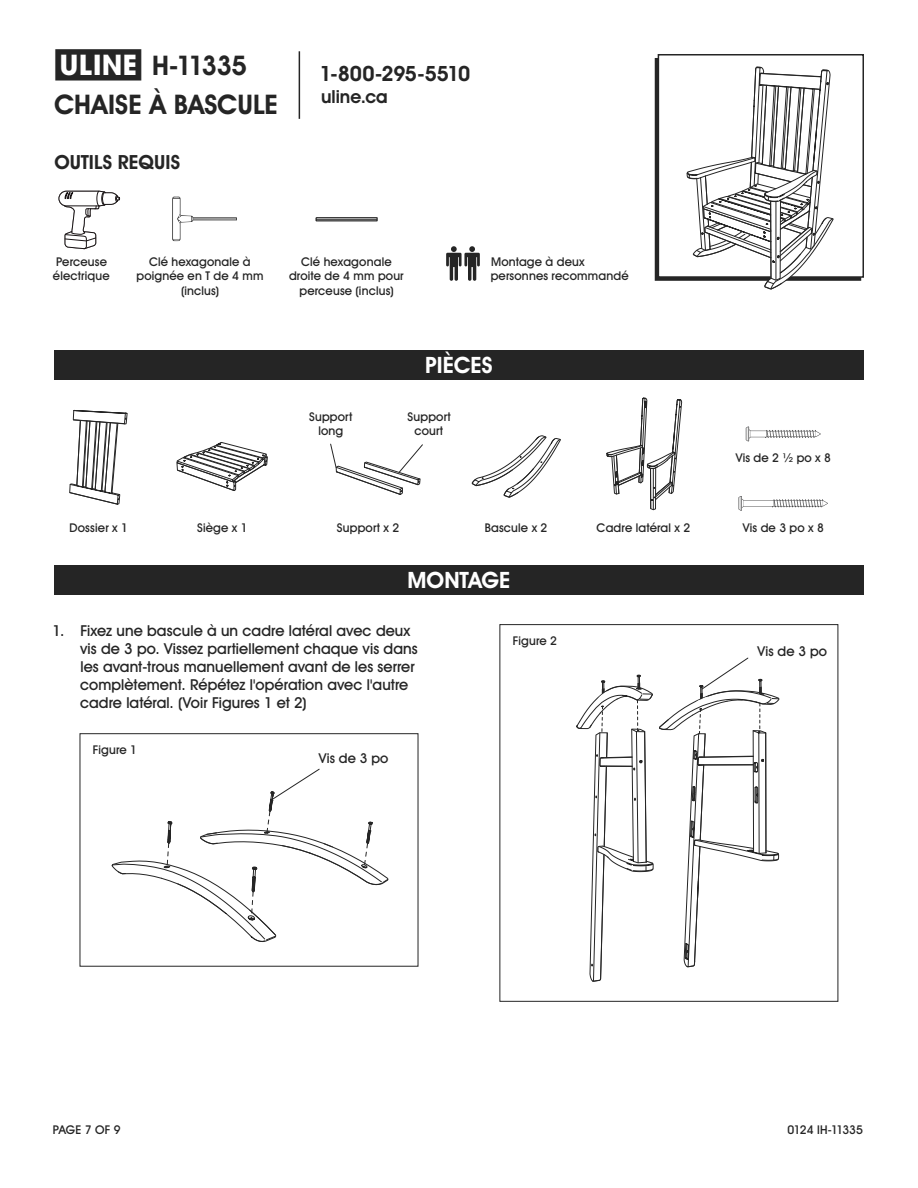
<style>
.page{position:relative;width:918px;height:1188px;background:#fff}
.page>*{position:absolute;margin:0;border:0;box-sizing:border-box;transform-origin:0 0}
.t1{font:700 27px "Uline Two Knine";color:#252525}
.t2{font:700 22.5px "Uline Two Knine";color:#fff}
.t3{font:700 21px "Uline Two Knine";letter-spacing:-.02em;color:#252525}
.t4{font:700 19.5px "Uline Two Knine";letter-spacing:.005em;color:#252525}
.t5{font:700 18px "Uline Two Knine";color:#252525}
.t6{font:15px/18px "Uline Two Knine";letter-spacing:.005em;color:#252525}
.t7{font:13.5px "Uline Two Knine";letter-spacing:.015em;color:#252525}
.t8{font:12px/14.4px "Uline Two Knine";letter-spacing:.015em;color:#252525;text-align:center}
.t9{font:12px "Uline Two Knine";letter-spacing:-.03em;color:#252525}
.s1{font-size:28.5px}
</style>
<div class="page">
<hr style="left:299px;top:51px;width:1px;height:68px;background:#252525">
<div style="left:54px;top:350px;width:810px;height:30px;background:#252525"></div>
<div style="left:54px;top:565px;width:810px;height:30px;background:#252525"></div>
<div style="left:80px;top:733px;width:338px;height:234px;border:1px solid #252525"></div>
<svg style="left:69px;top:409px;width:59px;height:96px"></svg>
<svg style="left:176px;top:442px;width:92px;height:49px"></svg>
<svg style="left:472px;top:435px;width:89px;height:63px"></svg>
<svg style="left:59px;top:191px;width:61px;height:58px"></svg>
<svg style="left:111px;top:733px;width:278px;height:209px"></svg>
<svg style="left:446px;top:246px;width:34px;height:35px"></svg>
<svg style="left:330px;top:443px;width:93px;height:52px"></svg>
<svg style="left:172px;top:197px;width:65px;height:44px"></svg>
<svg style="left:315px;top:217px;width:63px;height:4px"></svg>
<svg style="left:576px;top:54px;width:258px;height:928px"></svg>
<h1 class="t1" style="left:55px;top:49px;width:193px"><span class="s1">π</span> H-11335</h1>
<h1 class="t1" style="left:54px;top:88px;width:226px">CHAISE À BASCULE</h1>
<h3 class="t4" style="left:54px;top:150px;width:127px">OUTILS REQUIS</h3>
<h3 class="t3" style="left:319px;top:61px;width:152px">1-800-295-5510</h3>
<h3 class="t5" style="left:321px;top:86px;width:68px">uline.ca</h3>
<p class="t8" style="left:53px;top:254px;width:58px;text-align:left">Perceuse électrique</p>
<p class="t8" style="left:136px;top:254px;width:129px">Clé hexagonale à poignée en T de 4 mm (inclus)</p>
<p class="t8" style="left:289px;top:254px;width:116px">Clé hexagonale droite de 4 mm pour perceuse (inclus)</p>
<p class="t8" style="left:491px;top:254px;width:139px;text-align:left">Montage à deux personnes recommandé</p>
<p class="t8" style="left:309px;top:409px;width:45px">Support long</p>
<h2 class="t2" style="left:425px;top:352px;width:69px">PIÈCES</h2>
<p class="t8" style="left:408px;top:409px;width:45px">Support court</p>
<p class="t8" style="left:70px;top:520px;width:60px">Dossier x 1</p>
<p class="t8" style="left:197px;top:520px;width:52px">Siège x 1</p>
<p class="t8" style="left:337px;top:520px;width:64px">Support x 2</p>
<p class="t8" style="left:485px;top:520px;width:64px">Bascule x 2</p>
<p class="t8" style="left:597px;top:520px;width:95px">Cadre latéral x 2</p>
<h2 class="t2" style="left:407px;top:566px;width:105px">MONTAGE</h2>
<p class="t6" style="left:80px;top:621px;width:339px;text-indent:-28px">1. Fixez une bascule à un cadre latéral avec deux vis de 3 po. Vissez partiellement chaque vis dans les avant-trous manuellement avant de les serrer complètement. Répétez l'opération avec l'autre cadre latéral. (Voir Figures 1 et 2)</p>
<p class="t8" style="left:93px;top:742px;width:46px">Figure 1</p>
<p class="t7" style="left:319px;top:750px;width:71px">Vis de 3 po</p>
<p class="t8" style="left:513px;top:633px;width:46px">Figure 2</p>
<p class="t8" style="left:736px;top:451px;width:97px">Vis de 2 ½ po x 8</p>
<p class="t8" style="left:743px;top:520px;width:83px">Vis de 3 po x 8</p>
<p class="t7" style="left:757px;top:643px;width:71px">Vis de 3 po</p>
<p class="t8" style="left:53px;top:1122px;width:69px">PAGE 7 OF 9</p>
<p class="t9" style="left:788px;top:1122px;width:77px">0124 IH-11335</p>
</div>
